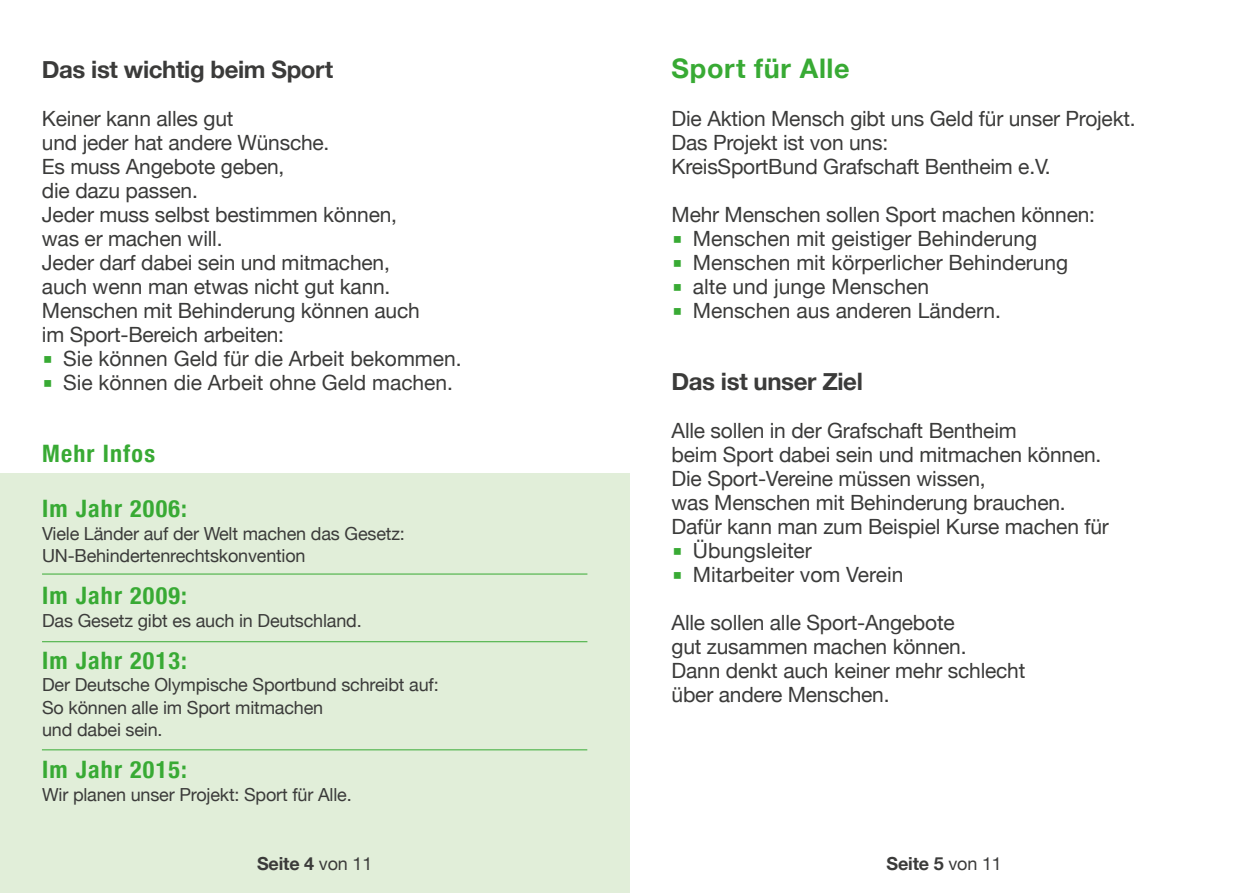
<style>
.page{position:relative;width:1259px;height:893px;background:#fff}
.page>*{position:absolute;margin:0;border:0;box-sizing:border-box;transform-origin:0 0}
.t1{font:700 27px "Helvetica Neue";letter-spacing:.025em;color:#38aa34}
.t2{font:700 condensed 24px "Helvetica Neue";letter-spacing:.05em;color:#38aa34}
.t3{font:700 24px "Helvetica Neue";letter-spacing:-.015em;color:#3b3b3a}
.t4{font:21px/24px "Helvetica Neue";letter-spacing:-.01em;color:#3b3b3a}
.t5{font:18px/22.5px "Helvetica Neue";letter-spacing:-.01em;color:#3b3b3a}
.t6{font:700 18px "Helvetica Neue";letter-spacing:-.01em;color:#3b3b3a}
.s1{font-weight:400}
</style>
<div class="page">
<div style="left:0;top:474px;width:629px;height:419px;background:#e1eed9"></div>
<hr style="left:42px;top:574px;width:545px;height:1px;background:#38aa34">
<hr style="left:42px;top:641px;width:545px;height:1px;background:#38aa34">
<hr style="left:42px;top:749px;width:545px;height:1px;background:#38aa34">
<p class="t3" style="left:42px;top:50px;width:293px">Das ist wichtig beim Sport</p>
<p class="t4" style="left:42px;top:108px;width:379px">Keiner kann alles gut<br>und jeder hat andere Wünsche.<br>Es muss Angebote geben,<br>die dazu passen.<br>Jeder muss selbst bestimmen können, was er machen will.<br>Jeder darf dabei sein und mitmachen, auch wenn man etwas nicht gut kann.<br>Menschen mit Behinderung können auch im Sport-Bereich arbeiten:</p>
<p class="t4" style="left:63px;top:348px;width:400px">Sie können Geld für die Arbeit bekommen.<br>Sie können die Arbeit ohne Geld machen.</p>
<p class="t2" style="left:42px;top:433px;width:114px">Mehr Infos</p>
<p class="t2" style="left:42px;top:489px;width:146px">Im Jahr 2006:</p>
<p class="t5" style="left:42px;top:523px;width:364px">Viele Länder auf der Welt machen das Gesetz:<br>UN-Behindertenrechtskonvention</p>
<p class="t2" style="left:42px;top:576px;width:146px">Im Jahr 2009:</p>
<p class="t5" style="left:42px;top:610px;width:321px">Das Gesetz gibt es auch in Deutschland.</p>
<p class="t2" style="left:42px;top:640px;width:146px">Im Jahr 2013:</p>
<p class="t5" style="left:42px;top:675px;width:398px">Der Deutsche Olympische Sportbund schreibt auf:<br>So können alle im Sport mitmachen<br>und dabei sein.</p>
<p class="t2" style="left:42px;top:750px;width:146px">Im Jahr 2015:</p>
<p class="t5" style="left:42px;top:784px;width:311px">Wir planen unser Projekt: Sport für Alle.</p>
<p class="t1" style="left:671px;top:47px;width:180px">Sport für Alle</p>
<p class="t4" style="left:671px;top:108px;width:465px">Die Aktion Mensch gibt uns Geld für unser Projekt.<br>Das Projekt ist von uns:<br>KreisSportBund Grafschaft Bentheim e.V.</p>
<p class="t4" style="left:693px;top:204px;width:404px;text-indent:-21px">Mehr Menschen sollen Sport machen können:<br>Menschen mit geistiger Behinderung Menschen mit körperlicher Behinderung alte und junge Menschen<br>Menschen aus anderen Ländern.</p>
<p class="t3" style="left:671px;top:362px;width:193px">Das ist unser Ziel</p>
<p class="t4" style="left:671px;top:420px;width:346px">Alle sollen in der Grafschaft Bentheim</p>
<p class="t4" style="left:671px;top:444px;width:431px">beim Sport dabei sein und mitmachen können.</p>
<p class="t4" style="left:671px;top:468px;width:315px">Die Sport-Vereine müssen wissen,</p>
<p class="t4" style="left:671px;top:492px;width:396px">was Menschen mit Behinderung brauchen.</p>
<p class="t4" style="left:671px;top:516px;width:439px">Dafür kann man zum Beispiel Kurse machen für</p>
<p class="t4" style="left:693px;top:540px;width:121px">Übungsleiter</p>
<p class="t4" style="left:693px;top:564px;width:212px">Mitarbeiter vom Verein</p>
<p class="t4" style="left:671px;top:612px;width:355px">Alle sollen alle Sport-Angebote<br>gut zusammen machen können.<br>Dann denkt auch keiner mehr schlecht über andere Menschen.</p>
<p class="t6" style="left:257px;top:849px;width:117px">Seite 4 <span class="s1">von 11</span></p>
<p class="t6" style="left:886px;top:849px;width:117px">Seite 5 <span class="s1">von 11</span></p>
</div>
